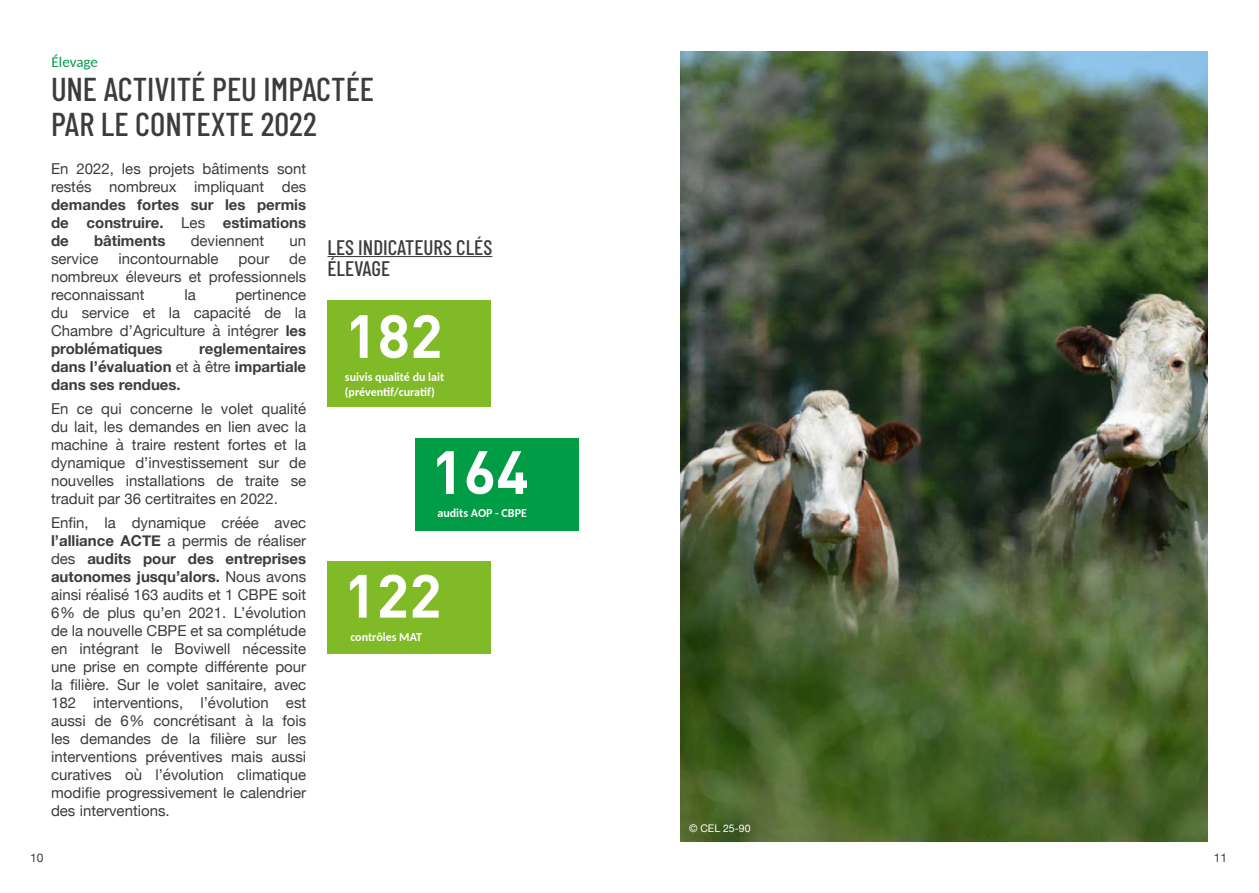
<style>
.page{position:relative;width:1259px;height:893px;background:#fff}
.page>*{position:absolute;margin:0;border:0;box-sizing:border-box;transform-origin:0 0}
.t1{font:700 60px "DIN";color:#fff}
.t2{font:500 33px/34.5px "Barlow Condensed";color:#3c3c3b}
.t3{font:500 21px/21px "Barlow Condensed";color:#3c3c3b}
.t4{font:15px/18px "Helvetica Neue";color:#3c3c3b;text-align:justify}
.t5{font:700 15px/18px "Helvetica Neue";color:#3c3c3b;text-align:justify}
.t6{font:15px "Carlito";color:#009c46}
.t7{font:700 12px/15px "Carlito";color:#fff}
.t8{font:12px "Helvetica Neue";color:#3c3c3b}
.t9{font:10.5px "Helvetica Neue";color:#fff}
.s1{font-weight:400}
.s2{font-weight:700}
</style>
<div class="page">
<div style="left:327px;top:300px;width:164px;height:107px;background:#80ba27"></div>
<div style="left:415px;top:438px;width:163px;height:92px;background:#009c46"></div>
<div style="left:327px;top:562px;width:164px;height:92px;background:#80ba27"></div>
<hr style="left:327px;top:256px;width:165px;height:1px;background:#3c3c3b">
<img style="left:680px;top:51px;width:528px;height:791px">
<p class="t6" style="left:51px;top:52px;width:48px">Élevage</p>
<h2 class="t2" style="left:51px;top:70px;width:325px">UNE ACTIVITÉ PEU IMPACTÉE<br>PAR LE CONTEXTE 2022</h2>
<p class="t4" style="left:51px;top:160px;width:257px">En 2022, les projets bâtiments sont restés nombreux impliquant des</p>
<p class="t5" style="left:51px;top:196px;width:257px">demandes fortes sur les permis de construire. <span class="s1">Les</span> estimations de</p>
<p class="t5" style="left:94px;top:232px;width:73px">bâtiments</p>
<p class="t4" style="left:191px;top:232px;width:75px">deviennent</p>
<p class="t4" style="left:289px;top:232px;width:18px">un</p>
<p class="t4" style="left:51px;top:250px;width:49px">service</p>
<p class="t4" style="left:118px;top:250px;width:102px">incontournable</p>
<p class="t4" style="left:238px;top:250px;width:32px">pour</p>
<h3 class="t3" style="left:327px;top:235px;width:166px">LES INDICATEURS CLÉS<br>ÉLEVAGE</h3>
<p class="t4" style="left:51px;top:250px;width:257px;text-indent:238px">de nombreux éleveurs et professionnels reconnaissant</p>
<p class="t4" style="left:51px;top:286px;width:257px;text-indent:184px">pertinence du service et la capacité de la Chambre d’Agriculture à intégrer <span class="s2">les problématiques</span></p>
<p class="t4" style="left:184px;top:286px;width:13px">la</p>
<h1 class="t1" style="left:345px;top:297px;width:99px">182</h1>
<p class="t7" style="left:345px;top:369px;width:101px">suivis qualité du lait (préventif/curatif)</p>
<p class="t5" style="left:51px;top:340px;width:257px;text-indent:148px">reglementaires dans l’évaluation <span class="s1">et à être</span> impartiale dans ses rendues.</p>
<p class="t4" style="left:51px;top:400px;width:257px">En ce qui concerne le volet qualité du lait, les demandes en lien avec la machine à traire restent fortes et la dynamique d’investissement sur de nouvelles installations de traite se traduit par 36 certitraites en 2022.</p>
<p class="t4" style="left:51px;top:514px;width:257px">Enfin, la dynamique créée avec <span class="s2">l’alliance ACTE</span> a permis de réaliser des <span class="s2">audits pour des entreprises autonomes jusqu’alors.</span> Nous avons ainsi réalisé 163 audits et 1 CBPE soit 6 % de plus qu’en 2021. L’évolution de la nouvelle CBPE et sa complétude en intégrant le Boviwell nécessite une prise en compte différente pour la filière. Sur le volet sanitaire, avec 182 interventions, l’évolution est aussi de 6 % concrétisant à la fois les demandes de la filière sur les interventions préventives mais aussi curatives où l’évolution climatique modifie progressivement le calendrier des interventions.</p>
<h1 class="t1" style="left:431px;top:433px;width:99px">164</h1>
<p class="t7" style="left:437px;top:505px;width:91px">audits AOP - CBPE</p>
<h1 class="t1" style="left:344px;top:557px;width:99px">122</h1>
<p class="t7" style="left:350px;top:629px;width:73px">contrôles MAT</p>
<p class="t9" style="left:689px;top:820px;width:63px">© CEL 25-90</p>
<p class="t8" style="left:30px;top:849px;width:15px">10</p>
<p class="t8" style="left:1213px;top:849px;width:15px">11</p>
</div>
